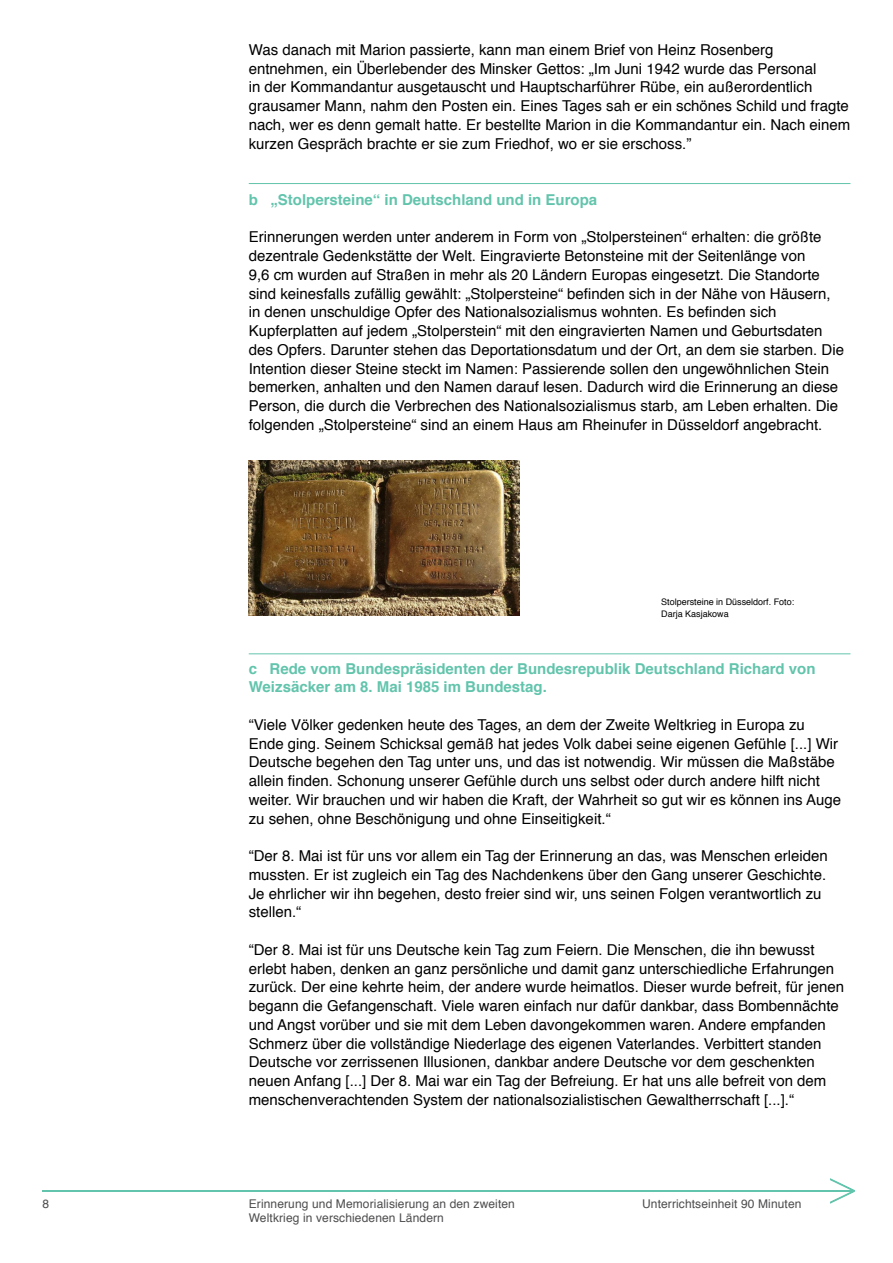
<style>
.page{position:relative;width:893px;height:1263px;background:#fff}
.page>*{position:absolute;margin:0;border:0;box-sizing:border-box;transform-origin:0 0}
.t1{font:15px/18.8px "Helvetica";color:#000}
.t2{font:700 15px/18.8px "Helvetica";color:#62c4ac}
.t3{font:12px/13.5px "Helvetica";letter-spacing:.01em;color:#4d4d4f}
.t4{font:9px/12px "Helvetica";color:#000}
</style>
<div class="page">
<hr style="left:43px;top:1190px;width:811px;height:1px;background:#62c4ac">
<svg style="left:829px;top:1178px;width:26px;height:26px"></svg>
<hr style="left:249px;top:653px;width:601px;height:1px;background:#62c4ac">
<img style="left:249px;top:460px;width:270px;height:156px">
<hr style="left:249px;top:183px;width:601px;height:1px;background:#62c4ac">
<p class="t1" style="left:249px;top:41px;width:603px">Was danach mit Marion passierte, kann man einem Brief von Heinz Rosenberg entnehmen, ein Überlebender des Minsker Gettos: „Im Juni 1942 wurde das Personal<br>in der Kommandantur ausgetauscht und Hauptscharführer Rübe, ein außerordentlich grausamer Mann, nahm den Posten ein. Eines Tages sah er ein schönes Schild und fragte nach, wer es denn gemalt hatte. Er bestellte Marion in die Kommandantur ein. Nach einem kurzen Gespräch brachte er sie zum Friedhof, wo er sie erschoss.”</p>
<p class="t2" style="left:249px;top:190px;width:350px">b „Stolpersteine“ in Deutschland und in Europa</p>
<p class="t1" style="left:249px;top:228px;width:597px">Erinnerungen werden unter anderem in Form von „Stolpersteinen“ erhalten: die größte dezentrale Gedenkstätte der Welt. Eingravierte Betonsteine mit der Seitenlänge von<br>9,6 cm wurden auf Straßen in mehr als 20 Ländern Europas eingesetzt. Die Standorte sind keinesfalls zufällig gewählt: „Stolpersteine“ befinden sich in der Nähe von Häusern, in denen unschuldige Opfer des Nationalsozialismus wohnten. Es befinden sich Kupferplatten auf jedem „Stolperstein“ mit den eingravierten Namen und Geburtsdaten des Opfers. Darunter stehen das Deportationsdatum und der Ort, an dem sie starben. Die Intention dieser Steine steckt im Namen: Passierende sollen den ungewöhnlichen Stein bemerken, anhalten und den Namen darauf lesen. Dadurch wird die Erinnerung an diese Person, die durch die Verbrechen des Nationalsozialismus starb, am Leben erhalten. Die folgenden „Stolpersteine“ sind an einem Haus am Rheinufer in Düsseldorf angebracht.</p>
<p class="t4" style="left:661px;top:596px;width:135px">Stolpersteine in Düsseldorf. Foto:<br>Darja Kasjakowa</p>
<p class="t2" style="left:249px;top:659px;width:568px">c Rede vom Bundespräsidenten der Bundesrepublik Deutschland Richard von<br>Weizsäcker am 8. Mai 1985 im Bundestag.</p>
<p class="t1" style="left:249px;top:716px;width:594px">“Viele Völker gedenken heute des Tages, an dem der Zweite Weltkrieg in Europa zu Ende ging. Seinem Schicksal gemäß hat jedes Volk dabei seine eigenen Gefühle [...] Wir Deutsche begehen den Tag unter uns, und das ist notwendig. Wir müssen die Maßstäbe allein finden. Schonung unserer Gefühle durch uns selbst oder durch andere hilft nicht weiter. Wir brauchen und wir haben die Kraft, der Wahrheit so gut wir es können ins Auge zu sehen, ohne Beschönigung und ohne Einseitigkeit.“</p>
<p class="t1" style="left:249px;top:847px;width:581px">“Der 8. Mai ist für uns vor allem ein Tag der Erinnerung an das, was Menschen erleiden mussten. Er ist zugleich ein Tag des Nachdenkens über den Gang unserer Geschichte.<br>Je ehrlicher wir ihn begehen, desto freier sind wir, uns seinen Folgen verantwortlich zu stellen.“</p>
<p class="t1" style="left:249px;top:941px;width:597px">“Der 8. Mai ist für uns Deutsche kein Tag zum Feiern. Die Menschen, die ihn bewusst erlebt haben, denken an ganz persönliche und damit ganz unterschiedliche Erfahrungen zurück. Der eine kehrte heim, der andere wurde heimatlos. Dieser wurde befreit, für jenen begann die Gefangenschaft. Viele waren einfach nur dafür dankbar, dass Bombennächte und Angst vorüber und sie mit dem Leben davongekommen waren. Andere empfanden Schmerz über die vollständige Niederlage des eigenen Vaterlandes. Verbittert standen Deutsche vor zerrissenen Illusionen, dankbar andere Deutsche vor dem geschenkten neuen Anfang [...] Der 8. Mai war ein Tag der Befreiung. Er hat uns alle befreit von dem menschenverachtenden System der nationalsozialistischen Gewaltherrschaft [...].“</p>
<p class="t3" style="left:43px;top:1197px;width:8px">8</p>
<p class="t3" style="left:249px;top:1197px;width:268px">Erinnerung und Memorialisierung an den zweiten<br>Weltkrieg in verschiedenen Ländern</p>
<p class="t3" style="left:642px;top:1197px;width:161px">Unterrichtseinheit 90 Minuten</p>
</div>
